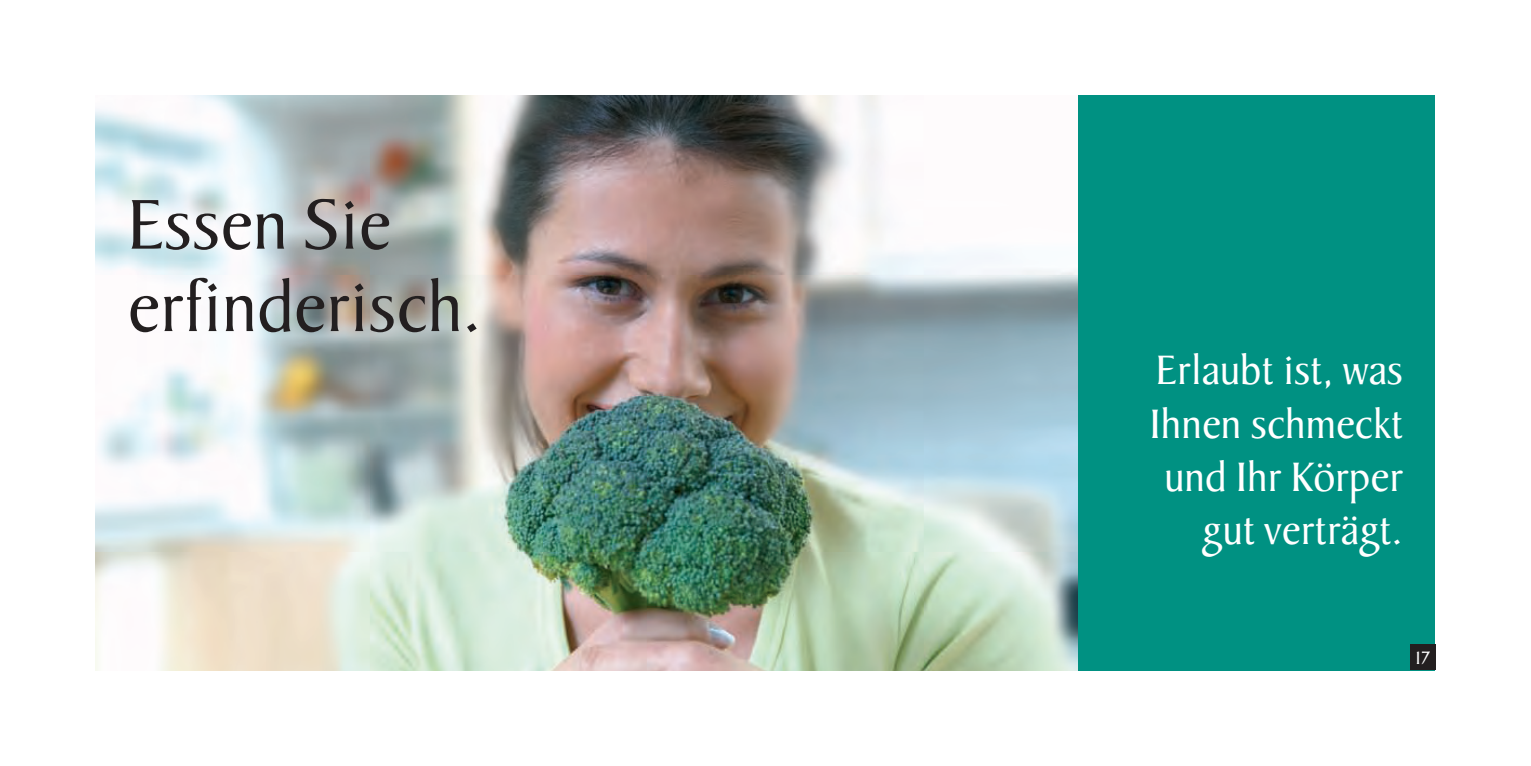
<style>
.page{position:relative;width:1531px;height:766px;background:#fff}
.page>*{position:absolute;margin:0;border:0;box-sizing:border-box;transform-origin:0 0}
.t1{font:76.05px/82.4px "Baker Signet";color:#231f20}
.t2{font:44.32px/53.3px "Baker Signet";color:#fff;text-align:right}
.t3{font:19.12px "Baker Signet";color:#fff}
</style>
<div class="page">
<div style="left:512px;top:96px;width:923px;height:574px;background:#009182"></div>
<div style="left:1410px;top:644px;width:25px;height:26px;background:#231f20"></div>
<img style="left:96px;top:96px;width:982px;height:574px">
<h1 class="t1" style="left:128px;top:186px;width:356px">Essen Sie erfinderisch.</h1>
<p class="t2" style="left:1149px;top:345px;width:255px">Erlaubt ist, was<br>Ihnen schmeckt und Ihr Körper gut verträgt.</p>
<p class="t3" style="left:1415px;top:647px;width:16px">17</p>
</div>
